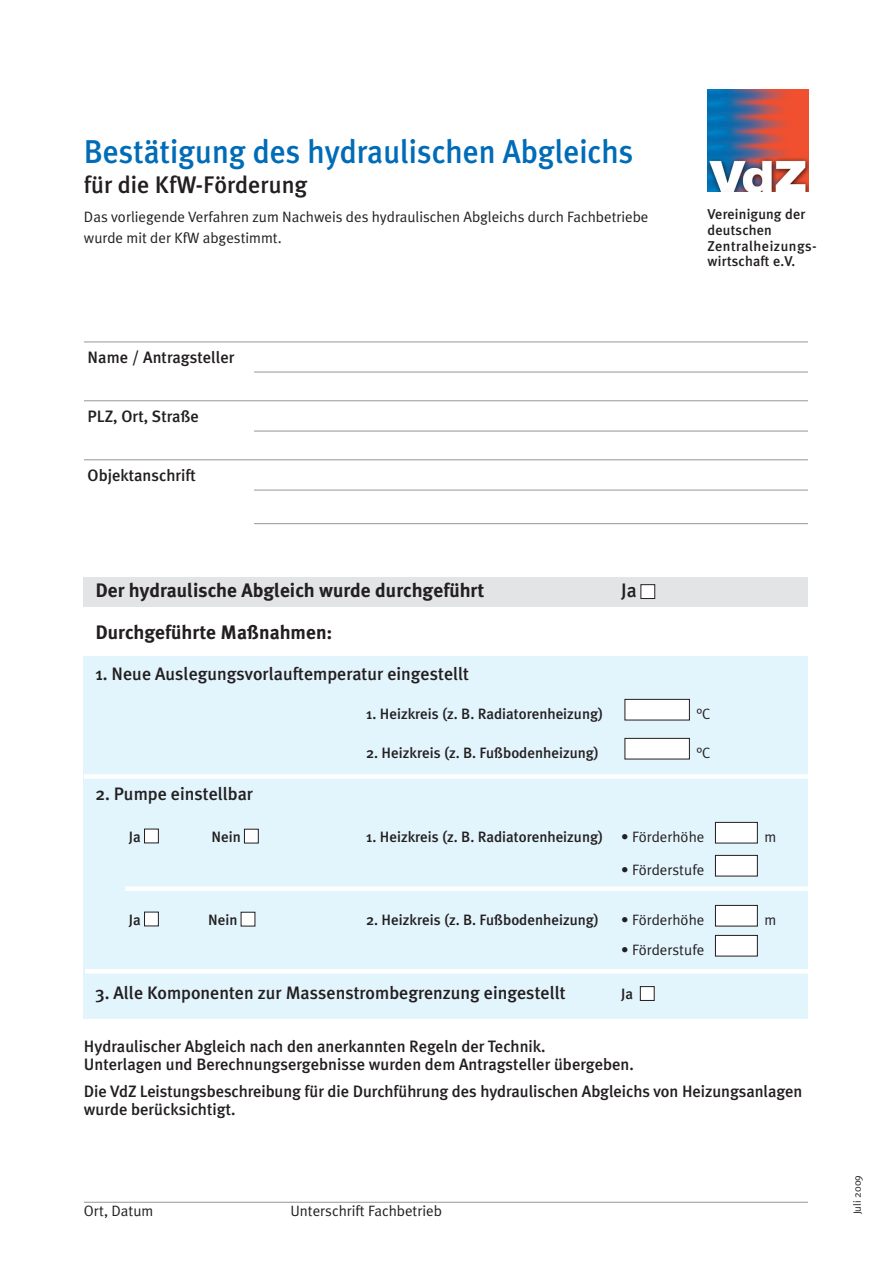
<style>
.page{position:relative;width:893px;height:1263px;background:#fff}
.page>*{position:absolute;margin:0;border:0;box-sizing:border-box;transform-origin:0 0}
.t1{font:500 33px "Meta Plus";color:#006cb7;scale:.95 1}
.t2{font:500 24px "Meta Plus";color:#231f20}
.t3{font:700 19.5px "Meta Plus";color:#231f20}
.t4{font:500 19.5px "Meta Plus";color:#231f20}
.t5{font:500 18px "Meta Plus";color:#231f20}
.t6{font:500 16.5px/18px "Meta Plus";color:#231f20}
.t7{font:15px/21px "Meta Plus Normal";color:#231f20}
.t8{font:500 15px "Meta Plus";color:#231f20}
.t9{font:500 14.25px/15.8px "Meta Plus";letter-spacing:.01em;color:#231f20}
.t10{font:10.5px "Meta Plus Normal";letter-spacing:.01em;color:#231f20}
.s1{font-family:"Meta Plus Normal";font-weight:400}
</style>
<div class="page">
<div style="left:84px;top:577px;width:724px;height:30px;background:#e3e4e6"></div>
<div style="left:84px;top:656px;width:724px;height:362px;background:#e2f4fc"></div>
<hr style="left:84px;top:342px;width:724px;height:1px;background:#939598">
<hr style="left:254px;top:372px;width:554px;height:1px;background:#939598">
<hr style="left:84px;top:400px;width:724px;height:1px;background:#939598">
<hr style="left:254px;top:431px;width:554px;height:1px;background:#939598">
<hr style="left:84px;top:459px;width:724px;height:1px;background:#939598">
<hr style="left:254px;top:490px;width:554px;height:1px;background:#939598">
<hr style="left:254px;top:523px;width:554px;height:1px;background:#939598">
<hr style="left:84px;top:1202px;width:724px;height:1px;background:#939598">
<img style="left:707px;top:90px;width:102px;height:102px">
<div style="left:625px;top:699px;width:64px;height:21px;background:#fff"></div>
<div style="left:625px;top:699px;width:65px;height:21px;border:1px solid #231f20"></div>
<div style="left:244px;top:829px;width:14px;height:14px;background:#fff"></div>
<div style="left:244px;top:829px;width:15px;height:14px;border:1px solid #231f20"></div>
<div style="left:145px;top:829px;width:13px;height:14px;background:#fff"></div>
<div style="left:144px;top:829px;width:15px;height:14px;border:1px solid #231f20"></div>
<div style="left:241px;top:912px;width:14px;height:14px;background:#fff"></div>
<div style="left:145px;top:912px;width:13px;height:14px;background:#fff"></div>
<div style="left:144px;top:912px;width:15px;height:14px;border:1px solid #231f20"></div>
<div style="left:715px;top:935px;width:42px;height:21px;background:#fff"></div>
<div style="left:715px;top:935px;width:43px;height:21px;border:1px solid #231f20"></div>
<div style="left:715px;top:905px;width:42px;height:21px;background:#fff"></div>
<div style="left:715px;top:905px;width:43px;height:21px;border:1px solid #231f20"></div>
<div style="left:715px;top:855px;width:42px;height:21px;background:#fff"></div>
<div style="left:715px;top:855px;width:43px;height:21px;border:1px solid #231f20"></div>
<div style="left:715px;top:822px;width:42px;height:21px;background:#fff"></div>
<div style="left:715px;top:822px;width:43px;height:21px;border:1px solid #231f20"></div>
<div style="left:641px;top:585px;width:14px;height:13px;background:#fff"></div>
<div style="left:641px;top:584px;width:14px;height:15px;border:1px solid #231f20"></div>
<div style="left:625px;top:738px;width:64px;height:21px;background:#fff"></div>
<div style="left:625px;top:738px;width:65px;height:21px;border:1px solid #231f20"></div>
<div style="left:640px;top:986px;width:14px;height:14px;background:#fff"></div>
<div style="left:640px;top:986px;width:14px;height:15px;border:1px solid #231f20"></div>
<hr style="left:85px;top:969px;width:731px;height:4px;background:#fff">
<div style="left:125px;top:886px;width:691px;height:5px;background:#fff"></div>
<div style="left:84px;top:774px;width:731px;height:5px;background:#fff"></div>
<h1 class="t1" style="left:84px;top:132px;width:580px">Bestätigung des hydraulischen Abgleichs</h1>
<h2 class="t2" style="left:84px;top:170px;width:225px">für die KfW-Förderung</h2>
<p class="t7" style="left:84px;top:207px;width:566px">Das vorliegende Verfahren zum Nachweis des hydraulischen Abgleichs durch Fachbetriebe wurde mit der KfW abgestimmt.</p>
<p class="t6" style="left:88px;top:348px;width:148px">Name / Antragsteller</p>
<p class="t6" style="left:88px;top:407px;width:113px">PLZ, Ort, Straße</p>
<p class="t6" style="left:88px;top:466px;width:110px">Objektanschrift</p>
<p class="t9" style="left:708px;top:206px;width:111px">Vereinigung der deutschen<br>Zentralheizungs&shy;wirtschaft e.V.</p>
<p class="t3" style="left:95px;top:579px;width:390px">Der hydraulische Abgleich wurde durchgeführt</p>
<p class="t4" style="left:621px;top:579px;width:17px">Ja</p>
<p class="t3" style="left:95px;top:621px;width:239px">Durchgeführte Maßnahmen:</p>
<p class="t5" style="left:95px;top:663px;width:375px">1. Neue Auslegungsvorlauftemperatur eingestellt</p>
<p class="t8" style="left:366px;top:705px;width:238px">1. Heizkreis (z. B. Radiatorenheizung)</p>
<p class="t7" style="left:696px;top:703px;width:16px">°C</p>
<p class="t8" style="left:366px;top:744px;width:234px">2. Heizkreis (z. B. Fußbodenheizung)</p>
<p class="t7" style="left:696px;top:742px;width:16px">°C</p>
<p class="t5" style="left:95px;top:783px;width:159px">2. Pumpe einstellbar</p>
<p class="t8" style="left:129px;top:828px;width:14px">Ja</p>
<p class="t8" style="left:211px;top:828px;width:31px">Nein</p>
<p class="t8" style="left:366px;top:828px;width:340px">1. Heizkreis (z. B. Radiatorenheizung) <span class="s1">• Förderhöhe</span></p>
<p class="t7" style="left:764px;top:826px;width:13px">m</p>
<p class="t7" style="left:621px;top:859px;width:85px">• Förderstufe</p>
<p class="t8" style="left:129px;top:911px;width:14px">Ja</p>
<p class="t8" style="left:208px;top:911px;width:31px">Nein</p>
<p class="t8" style="left:366px;top:911px;width:234px">2. Heizkreis (z. B. Fußbodenheizung)</p>
<p class="t7" style="left:621px;top:909px;width:85px">• Förderhöhe</p>
<p class="t7" style="left:764px;top:909px;width:13px">m</p>
<p class="t7" style="left:621px;top:939px;width:85px">• Förderstufe</p>
<p class="t5" style="left:95px;top:983px;width:472px">3. Alle Komponenten zur Massenstrombegrenzung eingestellt</p>
<p class="t8" style="left:621px;top:985px;width:14px">Ja</p>
<p class="t6" style="left:84px;top:1037px;width:551px">Hydraulischer Abgleich nach den anerkannten Regeln der Technik.<br>Unterlagen und Berechnungsergebnisse wurden dem Antragsteller übergeben.</p>
<p class="t6" style="left:84px;top:1082px;width:720px">Die VdZ Leistungsbeschreibung für die Durchführung des hydraulischen Abgleichs von Heizungsanlagen wurde berücksichtigt.</p>
<p class="t7" style="left:84px;top:1200px;width:71px">Ort, Datum</p>
<p class="t7" style="left:290px;top:1200px;width:153px">Unterschrift Fachbetrieb</p>
<p class="t10" style="left:851px;top:1214px;width:41px;rotate:-90deg">Juli 2009</p>
</div>
